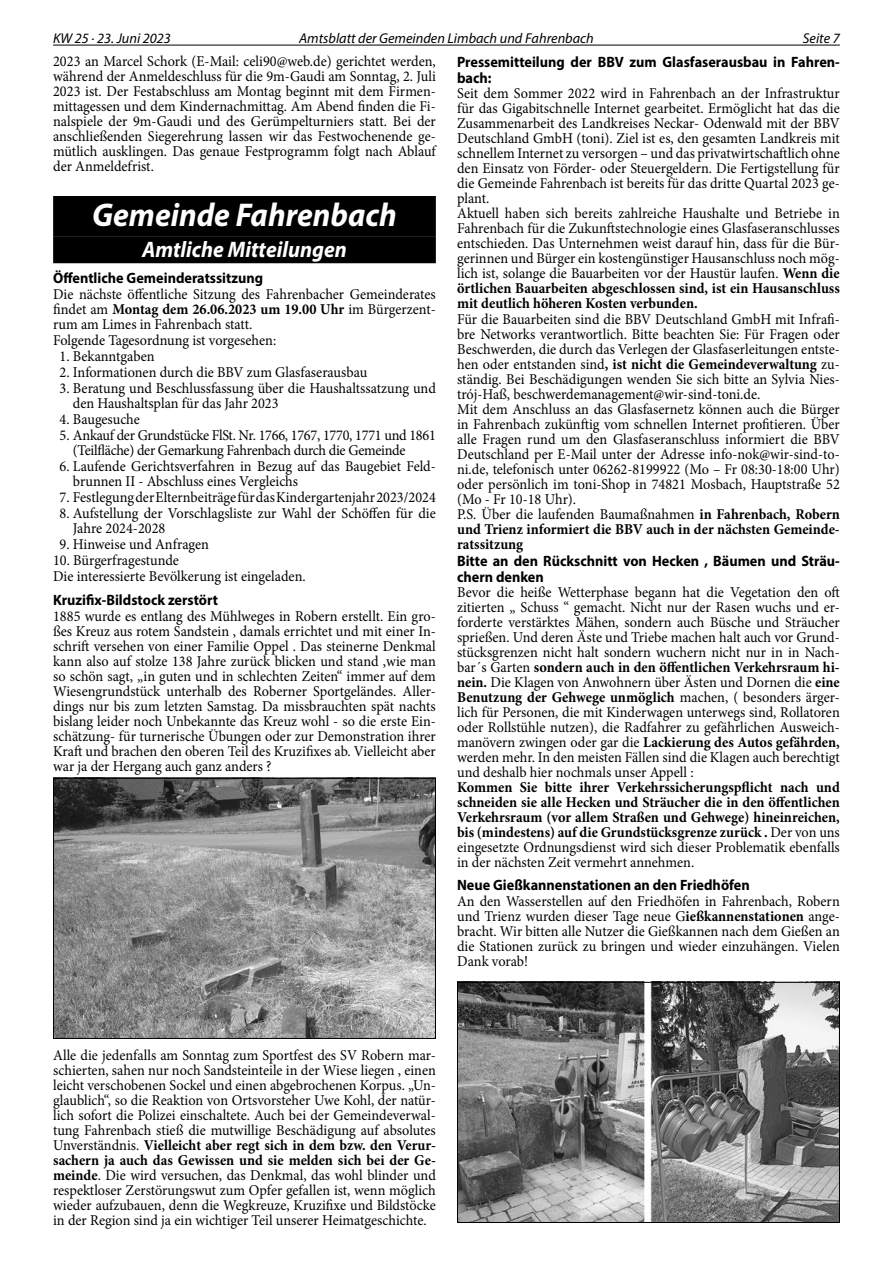
<style>
.page{position:relative;width:893px;height:1263px;background:#fff}
.page>*{position:absolute;margin:0;border:0;box-sizing:border-box;transform-origin:0 0}
.t1{font:italic 700 33px "Myriad Pro";color:#fff;scale:.95 1}
.t2{font:italic 700 22.5px "Myriad Pro";color:#fff;scale:.95 1}
.t3{font:15px/15px "Minion Pro";color:#000;scale:.95 1}
.t4{font:700 15px/15px "Minion Pro";color:#000;text-align:justify;scale:.95 1}
.t5{font:700 15px/16.5px "Myriad Pro";color:#000;scale:.95 1}
.t6{font:15px/15px "Minion Pro";letter-spacing:-.02em;color:#000;scale:.95 1}
.t7{font:italic 14.25px "Myriad Pro";color:#000}
.s1{font-weight:700}
.s2{font-weight:400}
</style>
<div class="page">
<hr style="left:53px;top:45px;width:787px;height:1px;background:#000">
<div style="left:53px;top:196px;width:383px;height:40px;background:#000"></div>
<div style="left:53px;top:236px;width:383px;height:27px;background:#000"></div>
<img style="left:55px;top:780px;width:379px;height:257px">
<div style="left:53px;top:778px;width:383px;height:261px;border:1px solid #000"></div>
<img style="left:459px;top:984px;width:379px;height:237px">
<div style="left:457px;top:982px;width:383px;height:241px;border:1px solid #000"></div>
<p class="t7" style="left:53px;top:29px;width:119px">KW 25 · 23. Juni 2023</p>
<p class="t7" style="left:299px;top:29px;width:296px">Amtsblatt der Gemeinden Limbach und Fahrenbach</p>
<p class="t7" style="left:803px;top:29px;width:38px">Seite 7</p>
<p class="t3" style="left:53px;top:54px;width:404px;text-align:justify">2023 an Marcel Schork (E-Mail: celi90@web.de) gerichtet werden, während der Anmeldeschluss für die 9m-Gaudi am Sonntag, 2. Juli 2023 ist. Der Festabschluss am Montag beginnt mit dem Firmen&shy;mittagessen und dem Kindernachmittag. Am Abend finden die Fi&shy;nalspiele der 9m-Gaudi und des Gerümpelturniers statt. Bei der anschließenden Siegerehrung lassen wir das Festwochenende ge&shy;mütlich ausklingen. Das genaue Festprogramm folgt nach Ablauf der Anmeldefrist.</p>
<h1 class="t1" style="left:92px;top:194px;width:322px">Gemeinde Fahrenbach</h1>
<h2 class="t2" style="left:142px;top:235px;width:217px">Amtliche Mitteilungen</h2>
<p class="t5" style="left:53px;top:269px;width:223px">Öffentliche Gemeinderatssitzung</p>
<p class="t3" style="left:53px;top:287px;width:404px">Die nächste öffentliche Sitzung des Fahrenbacher Gemeinderates findet am <span class="s1">Montag dem 26.06.2023 um 19.00 Uhr</span> im Bürgerzent&shy;rum am Limes in Fahrenbach statt.<br>Folgende Tagesordnung ist vorgesehen:</p>
<p class="t3" style="left:60px;top:349px;width:101px">1. Bekanntgaben</p>
<p class="t3" style="left:60px;top:365px;width:325px">2. Informationen durch die BBV zum Glasfaserausbau</p>
<p class="t3" style="left:73px;top:381px;width:384px;text-indent:-13px">3. Beratung und Beschlussfassung über die Haushaltssatzung und den Haushaltsplan für das Jahr 2023</p>
<p class="t3" style="left:60px;top:412px;width:86px">4. Baugesuche</p>
<p class="t6" style="left:73px;top:428px;width:384px;text-indent:-13px">5. Ankauf der Grundstücke FlSt. Nr. 1766, 1767, 1770, 1771 und 1861 (Teilfläche) der Gemarkung Fahrenbach durch die Gemeinde</p>
<p class="t3" style="left:73px;top:459px;width:384px;text-indent:-13px">6. Laufende Gerichtsverfahren in Bezug auf das Baugebiet Feld&shy;brunnen II - Abschluss eines Vergleichs</p>
<p class="t3" style="left:60px;top:490px;width:398px">7. Festlegung der Elternbeiträge für das Kindergartenjahr 2023/2024</p>
<p class="t3" style="left:73px;top:506px;width:383px;text-indent:-13px">8. Aufstellung der Vorschlagsliste zur Wahl der Schöffen für die<br>Jahre 2024-2028</p>
<p class="t3" style="left:60px;top:537px;width:159px">9. Hinweise und Anfragen</p>
<p class="t3" style="left:53px;top:553px;width:267px;line-height:16px">10. Bürgerfragestunde<br>Die interessierte Bevölkerung ist eingeladen.</p>
<p class="t5" style="left:53px;top:591px;width:175px">Kruzifix-Bildstock zerstört</p>
<p class="t3" style="left:53px;top:609px;width:404px;text-align:justify">1885 wurde es entlang des Mühlweges in Robern erstellt. Ein gro&shy;ßes Kreuz aus rotem Sandstein , damals errichtet und mit einer In&shy;schrift versehen von einer Familie Oppel . Das steinerne Denkmal kann also auf stolze 138 Jahre zurück blicken und stand ,wie man so schön sagt, „in guten und in schlechten Zeiten“ immer auf dem Wiesengrundstück unterhalb des Roberner Sportgeländes. Aller&shy;dings nur bis zum letzten Samstag. Da missbrauchten spät nachts bislang leider noch Unbekannte das Kreuz wohl - so die erste Ein&shy;schätzung- für turnerische Übungen oder zur Demonstration ihrer Kraft und brachen den oberen Teil des Kruzifixes ab. Vielleicht aber war ja der Hergang auch ganz anders ?</p>
<p class="t5" style="left:457px;top:53px;width:404px">Pressemitteilung der BBV zum Glasfaserausbau in Fahren&shy;bach:</p>
<p class="t3" style="left:457px;top:86px;width:404px">Seit dem Sommer 2022 wird in Fahrenbach an der Infrastruktur für das Gigabitschnelle Internet gearbeitet. Ermöglicht hat das die Zusammenarbeit des Landkreises Neckar- Odenwald mit der BBV Deutschland GmbH (toni). Ziel ist es, den gesamten Landkreis mit schnellem Internet zu versorgen – und das privatwirtschaftlich ohne den Einsatz von Förder- oder Steuergeldern. Die Fertigstellung für die Gemeinde Fahrenbach ist bereits für das dritte Quartal 2023 ge&shy;plant.<br>Aktuell haben sich bereits zahlreiche Haushalte und Betriebe in Fahrenbach für die Zukunftstechnologie eines Glasfaseranschlusses entschieden. Das Unternehmen weist darauf hin, dass für die Bür&shy;gerinnen und Bürger ein kostengünstiger Hausanschluss noch mög&shy;lich ist, solange die Bauarbeiten vor der Haustür laufen. <span class="s1">Wenn die örtlichen Bauarbeiten abgeschlossen sind, ist ein Hausanschluss mit deutlich höheren Kosten verbunden.</span></p>
<p class="t3" style="left:457px;top:311px;width:404px">Für die Bauarbeiten sind die BBV Deutschland GmbH mit Infrafi&shy;bre Networks verantwortlich. Bitte beachten Sie: Für Fragen oder Beschwerden, die durch das Verlegen der Glasfaserleitungen entste&shy;hen oder entstanden sind<span class="s1">, ist nicht die Gemeindeverwaltung</span> zu&shy;ständig. Bei Beschädigungen wenden Sie sich bitte an Sylvia Nies&shy;trój-Haß, beschwerdemanagement@wir-sind-toni.de.<br>Mit dem Anschluss an das Glasfasernetz können auch die Bürger in Fahrenbach zukünftig vom schnellen Internet profitieren. Über alle Fragen rund um den Glasfaseranschluss informiert die BBV Deutschland per E-Mail unter der Adresse info-nok@wir-sind-to&shy;ni.de, telefonisch unter 06262-8199922 (Mo – Fr 08:30-18:00 Uhr) oder persönlich im toni-Shop in 74821 Mosbach, Hauptstraße 52 (Mo - Fr 10-18 Uhr).<br>P.S. Über die laufenden Baumaßnahmen <span class="s1">in Fahrenbach, Robern und Trienz informiert die BBV auch in der nächsten Gemeinde&shy;ratssitzung</span></p>
<p class="t5" style="left:457px;top:552px;width:404px">Bitte an den Rückschnitt von Hecken , Bäumen und Sträu&shy;chern denken</p>
<p class="t3" style="left:457px;top:585px;width:404px;text-align:justify">Bevor die heiße Wetterphase begann hat die Vegetation den oft zitierten „ Schuss “ gemacht. Nicht nur der Rasen wuchs und er&shy;forderte verstärktes Mähen, sondern auch Büsche und Sträucher sprießen. Und deren Äste und Triebe machen halt auch vor Grund&shy;stücksgrenzen nicht halt sondern wuchern nicht nur in in Nach&shy;bar´s Garten <span class="s1">sondern auch in den öffentlichen Verkehrsraum hi&shy;nein.</span> Die Klagen von Anwohnern über Ästen und Dornen die <span class="s1">eine Benutzung der Gehwege unmöglich</span> machen, ( besonders ärger&shy;lich für Personen, die mit Kinderwagen unterwegs sind, Rollatoren oder Rollstühle nutzen), die Radfahrer zu gefährlichen Ausweich&shy;manövern zwingen oder gar die <span class="s1">Lackierung des Autos gefährden, </span>werden mehr. In den meisten Fällen sind die Klagen auch berechtigt und deshalb hier nochmals unser Appell :</p>
<p class="t4" style="left:457px;top:780px;width:404px">Kommen Sie bitte ihrer Verkehrssicherungspflicht nach und schneiden sie alle Hecken und Sträucher die in den öffentlichen Verkehrsraum (vor allem Straßen und Gehwege) hineinreichen, bis (mindestens) auf die Grundstücksgrenze zurück . <span class="s2">Der von uns eingesetzte Ordnungsdienst wird sich dieser Problematik ebenfalls in der nächsten Zeit vermehrt annehmen.</span></p>
<p class="t5" style="left:457px;top:877px;width:310px">Neue Gießkannenstationen an den Friedhöfen</p>
<p class="t3" style="left:457px;top:893px;width:404px;text-align:justify">An den Wasserstellen auf den Friedhöfen in Fahrenbach, Robern und Trienz wurden dieser Tage neue G<span class="s1">ießkannenstationen</span> ange&shy;bracht. Wir bitten alle Nutzer die Gießkannen nach dem Gießen an die Stationen zurück zu bringen und wieder einzuhängen. Vielen Dank vorab!</p>
<p class="t3" style="left:53px;top:1047px;width:404px;text-align:justify">Alle die jedenfalls am Sonntag zum Sportfest des SV Robern mar&shy;schierten, sahen nur noch Sandsteinteile in der Wiese liegen , einen leicht verschobenen Sockel und einen abgebrochenen Korpus. „Un&shy;glaublich“, so die Reaktion von Ortsvorsteher Uwe Kohl, der natür&shy;lich sofort die Polizei einschaltete. Auch bei der Gemeindeverwal&shy;tung Fahrenbach stieß die mutwillige Beschädigung auf absolutes Unverständnis. <span class="s1">Vielleicht aber regt sich in dem bzw. den Verur&shy;sachern ja auch das Gewissen und sie melden sich bei der Ge&shy;meinde</span>. Die wird versuchen, das Denkmal, das wohl blinder und respektloser Zerstörungswut zum Opfer gefallen ist, wenn möglich wieder aufzubauen, denn die Wegkreuze, Kruzifixe und Bildstöcke in der Region sind ja ein wichtiger Teil unserer Heimatgeschichte.</p>
</div>
